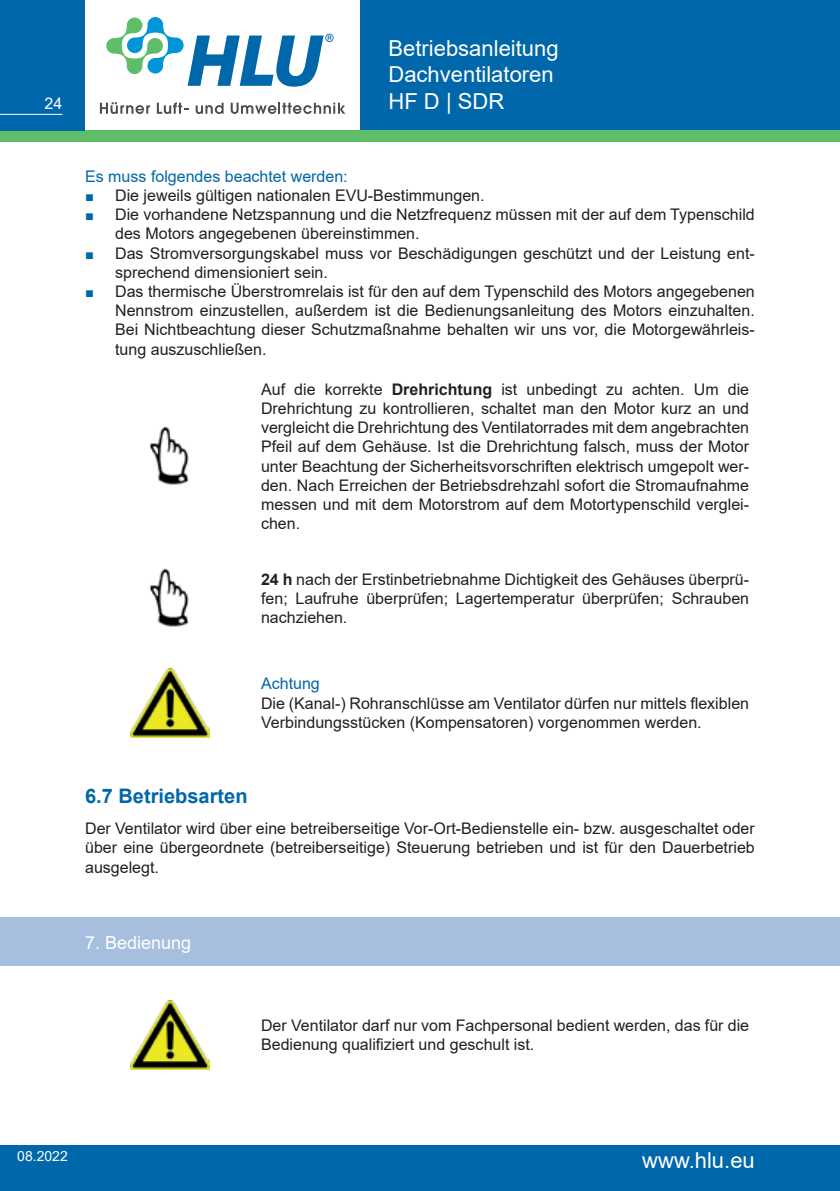
<style>
.page{position:relative;width:840px;height:1191px;background:#fff}
.page>*{position:absolute;margin:0;border:0;box-sizing:border-box;transform-origin:0 0}
.t1{font:22px/26.4px "Arial";color:#fff}
.t2{font:700 20px "Arial";color:#0067aa}
.h1_linksbündug{font:18px "Arial";color:#fff}
.t3{font:16px/19.2px "Arial";color:#231f20;text-align:justify}
.t4{font:16px "Arial";color:#0067aa}
.t5{font:16px "European Pi Three";color:#0067aa}
.t6{font:16px "Arial";color:#fff}
.t7{font:14px "Arial";color:#fff}
.s1{font-weight:700}
</style>
<div class="page">
<div style="left:360px;top:0;width:479px;height:130px;background:#0067aa"></div>
<div style="left:0;top:130px;width:839px;height:12px;background:#5ebd68"></div>
<div style="left:0;top:0;width:85px;height:130px;background:#0067aa"></div>
<hr style="left:0;top:114px;width:62px;height:1px;background:#fff">
<svg style="left:100px;top:102px;width:50px;height:12px"></svg>
<svg style="left:157px;top:102px;width:31px;height:12px"></svg>
<svg style="left:195px;top:103px;width:28px;height:11px"></svg>
<svg style="left:230px;top:103px;width:115px;height:11px"></svg>
<svg style="left:106px;top:17px;width:227px;height:70px"></svg>
<div style="left:0;top:1145px;width:839px;height:46px;background:#0067aa"></div>
<img style="left:149px;top:426px;width:40px;height:59px">
<img style="left:149px;top:568px;width:40px;height:59px">
<img style="left:131px;top:668px;width:78px;height:69px">
<img style="left:131px;top:1000px;width:78px;height:69px">
<div style="left:0;top:918px;width:839px;height:48px;background:#a7bfdf"></div>
<p class="t6" style="left:45px;top:92px;width:19px">24</p>
<h1 class="t1" style="left:388px;top:35px;width:171px">Betriebsanleitung<br>Dachventilatoren<br>HF D | SDR</h1>
<p class="t4" style="left:85px;top:165px;width:264px">Es muss folgendes beachtet werden:</p>
<p class="t5" style="left:85px;top:185px;width:10px">J</p>
<p class="t3" style="left:115px;top:186px;width:371px">Die jeweils gültigen nationalen EVU-Bestimmungen.</p>
<p class="t5" style="left:85px;top:204px;width:10px">J</p>
<p class="t3" style="left:115px;top:205px;width:640px">Die vorhandene Netzspannung und die Netzfrequenz müssen mit der auf dem Typenschild des Motors angegebenen übereinstimmen.</p>
<p class="t5" style="left:85px;top:243px;width:10px">J</p>
<p class="t3" style="left:115px;top:243px;width:640px">Das Stromversorgungskabel muss vor Beschädigungen geschützt und der Leistung ent&shy;sprechend dimensioniert sein.</p>
<p class="t5" style="left:85px;top:281px;width:10px">J</p>
<p class="t3" style="left:115px;top:282px;width:640px">Das thermische Überstromrelais ist für den auf dem Typenschild des Motors angegebenen Nennstrom einzustellen, außerdem ist die Bedienungsanleitung des Motors einzuhalten.<br>Bei Nichtbeachtung dieser Schutzmaßnahme behalten wir uns vor, die Motorgewährleis&shy;tung auszuschließen.</p>
<p class="t3" style="left:261px;top:379px;width:489px">Auf die korrekte <span class="s1">Drehrichtung</span> ist unbedingt zu achten. Um die Drehrichtung zu kontrollieren, schaltet man den Motor kurz an und vergleicht die Drehrichtung des Ventilatorrades mit dem angebrachten Pfeil auf dem Gehäuse. Ist die Drehrichtung falsch, muss der Motor unter Beachtung der Sicherheitsvorschriften elektrisch umgepolt wer&shy;den. Nach Erreichen der Betriebsdrehzahl sofort die Stromaufnahme messen und mit dem Motorstrom auf dem Motortypenschild verglei&shy;chen.</p>
<p class="t3" style="left:261px;top:569px;width:489px"><span class="s1">24 h</span> nach der Erstinbetriebnahme Dichtigkeit des Gehäuses überprü&shy;fen; Laufruhe überprüfen; Lagertemperatur überprüfen; Schrauben nachziehen.</p>
<p class="t4" style="left:261px;top:673px;width:60px">Achtung</p>
<p class="t3" style="left:261px;top:693px;width:489px">Die (Kanal-) Rohranschlüsse am Ventilator dürfen nur mittels flexiblen<br>Verbindungsstücken (Kompensatoren) vorgenommen werden.</p>
<p class="t2" style="left:85px;top:782px;width:164px">6.7 Betriebsarten</p>
<p class="t3" style="left:85px;top:818px;width:670px">Der Ventilator wird über eine betreiberseitige Vor-Ort-Bedienstelle ein- bzw. ausgeschaltet oder über eine übergeordnete (betreiberseitige) Steuerung betrieben und ist für den Dauerbetrieb ausgelegt.</p>
<p class="h1_linksbündug" style="left:85px;top:929px;width:108px">7. Bedienung</p>
<p class="t3" style="left:261px;top:1015px;width:489px">Der Ventilator darf nur vom Fachpersonal bedient werden, das für die<br>Bedienung qualifiziert und geschult ist.</p>
<p class="t7" style="left:17px;top:1146px;width:52px">08.2022</p>
<h1 class="t1" style="left:642px;top:1146px;width:114px">www.hlu.eu</h1>
</div>
